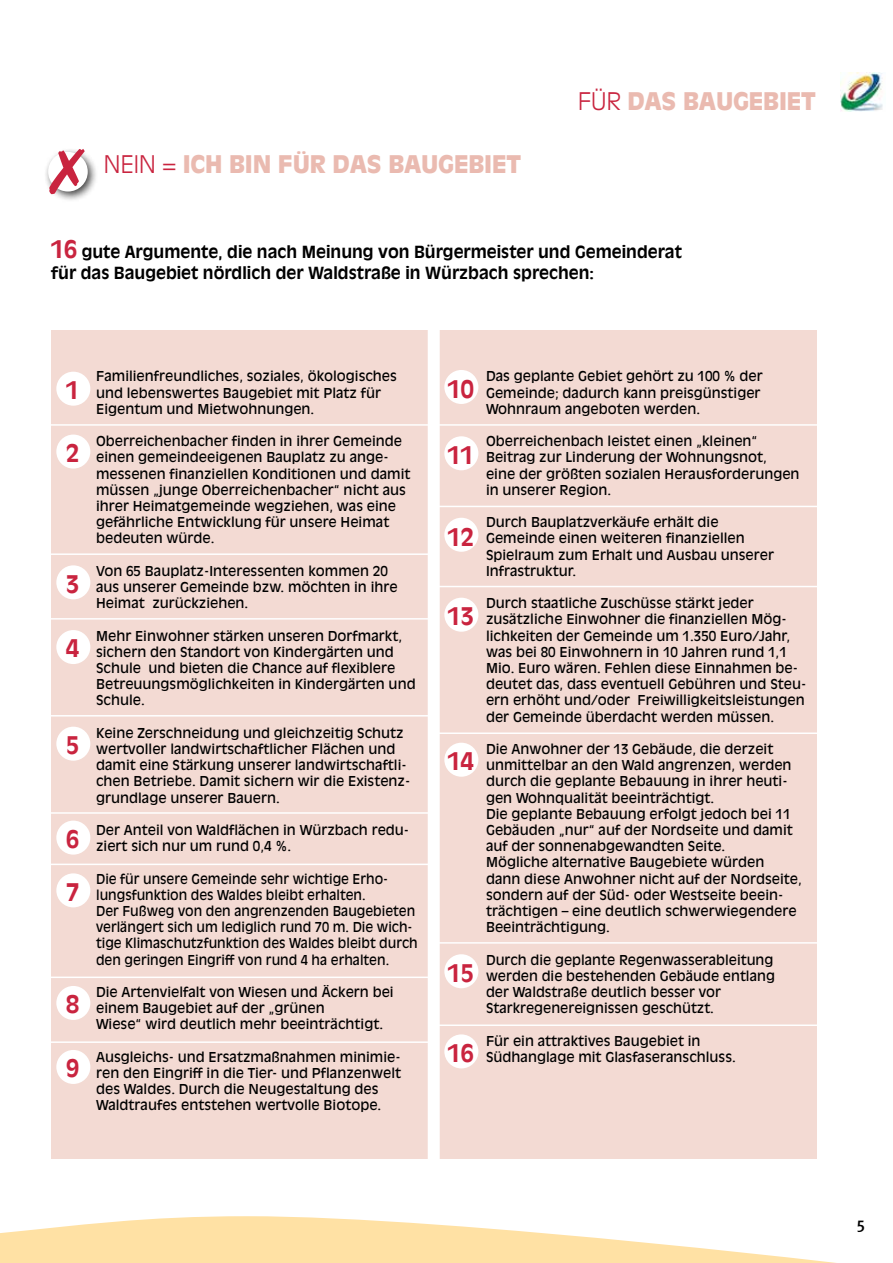
<style>
.page{position:relative;width:893px;height:1263px;background:#fff}
.page>*{position:absolute;margin:0;border:0;box-sizing:border-box;transform-origin:0 0}
.t1{font:900 24px "Antique Olive";letter-spacing:-.01em;color:#eabab0}
.t2{font:700 24px/52.8px "Antique Olive";color:#c9243f}
.t3{font:700 16.5px/21px "Antique Olive";color:#000}
.t4{font:500 16.5px "Meta Plus";color:#000}
.t5{font:13.5px/16.2px "Antique Olive";color:#000}
.t6{font:13.5px/16.2px "Antique Olive";color:#000;scale:.95 1}
.s1{font-weight:300;color:#c9243f}
.s2{font-size:24px;color:#c9243f}
</style>
<div class="page">
<div style="left:51px;top:330px;width:765px;height:828px;background:#f3dad3"></div>
<svg style="left:0;top:1125px;width:836px;height:138px"></svg>
<svg style="left:840px;top:72px;width:40px;height:40px"></svg>
<img style="left:840px;top:73px;width:43px;height:38px">
<hr style="left:36px;top:424px;width:401px;height:2px;background:#fff">
<hr style="left:434px;top:506px;width:395px;height:1px;background:#fff">
<hr style="left:44px;top:553px;width:393px;height:2px;background:#fff">
<hr style="left:434px;top:586px;width:394px;height:1px;background:#fff">
<hr style="left:41px;top:1041px;width:394px;height:2px;background:#fff">
<hr style="left:435px;top:942px;width:394px;height:2px;background:#fff">
<hr style="left:436px;top:1024px;width:393px;height:2px;background:#fff">
<hr style="left:34px;top:618px;width:401px;height:2px;background:#fff">
<hr style="left:43px;top:715px;width:395px;height:1px;background:#fff">
<hr style="left:435px;top:732px;width:394px;height:2px;background:#fff">
<hr style="left:44px;top:812px;width:390px;height:2px;background:#fff">
<hr style="left:41px;top:864px;width:394px;height:1px;background:#fff">
<hr style="left:43px;top:976px;width:391px;height:2px;background:#fff">
<div style="left:43px;top:147px;width:56px;height:55px;background:#000;opacity:.75"></div>
<svg style="left:48px;top:152px;width:40px;height:40px"></svg>
<div style="left:428px;top:311px;width:12px;height:858px;background:#fff"></div>
<hr style="left:434px;top:424px;width:395px;height:2px;background:#fff">
<div style="left:56px;top:372px;width:34px;height:34px;background:#fff;border-radius:50%"></div>
<div style="left:56px;top:435px;width:34px;height:34px;background:#fff;border-radius:50%"></div>
<div style="left:56px;top:565px;width:34px;height:34px;background:#fff;border-radius:50%"></div>
<div style="left:56px;top:630px;width:34px;height:34px;background:#fff;border-radius:50%"></div>
<div style="left:56px;top:727px;width:34px;height:34px;background:#fff;border-radius:50%"></div>
<div style="left:56px;top:821px;width:34px;height:34px;background:#fff;border-radius:50%"></div>
<div style="left:56px;top:873px;width:34px;height:34px;background:#fff;border-radius:50%"></div>
<div style="left:56px;top:986px;width:34px;height:34px;background:#fff;border-radius:50%"></div>
<div style="left:56px;top:1050px;width:34px;height:34px;background:#fff;border-radius:50%"></div>
<div style="left:444px;top:370px;width:34px;height:34px;background:#fff;border-radius:50%"></div>
<div style="left:444px;top:436px;width:34px;height:34px;background:#fff;border-radius:50%"></div>
<div style="left:444px;top:518px;width:34px;height:34px;background:#fff;border-radius:50%"></div>
<div style="left:444px;top:598px;width:34px;height:34px;background:#fff;border-radius:50%"></div>
<div style="left:444px;top:743px;width:34px;height:34px;background:#fff;border-radius:50%"></div>
<div style="left:444px;top:954px;width:34px;height:34px;background:#fff;border-radius:50%"></div>
<div style="left:444px;top:1034px;width:34px;height:34px;background:#fff;border-radius:50%"></div>
<svg style="left:49px;top:148px;width:36px;height:46px"></svg>
<h1 class="t1" style="left:103px;top:150px;width:419px"><span class="s1">NEIN =</span> ICH BIN FÜR DAS BAUGEBIET</h1>
<h1 class="t1" style="left:578px;top:87px;width:240px"><span class="s1">FÜR</span> DAS BAUGEBIET</h1>
<p class="t3" style="left:51px;top:241px;width:632px"><span class="s2">16</span> gute Argumente, die nach Meinung von Bürgermeister und Gemeinderat für das Baugebiet nördlich der Waldstraße in Würzbach sprechen:</p>
<h1 class="t2" style="left:66px;top:362px;width:15px">1</h1>
<h1 class="t2" style="left:66px;top:425px;width:15px">2</h1>
<h1 class="t2" style="left:66px;top:556px;width:15px">3</h1>
<h1 class="t2" style="left:66px;top:621px;width:15px">4</h1>
<h1 class="t2" style="left:66px;top:717px;width:15px">5</h1>
<h1 class="t2" style="left:66px;top:811px;width:15px">6<br>7</h1>
<h1 class="t2" style="left:66px;top:977px;width:15px">8</h1>
<h1 class="t2" style="left:66px;top:1041px;width:15px">9</h1>
<p class="t5" style="left:96px;top:368px;width:302px">Familienfreundliches, soziales, ökologisches und lebenswertes Baugebiet mit Platz für<br>Eigentum und Mietwohnungen.</p>
<p class="t5" style="left:96px;top:433px;width:316px">Oberreichenbacher finden in ihrer Gemeinde einen gemeindeeigenen Bauplatz zu ange&shy;messenen finanziellen Konditionen und damit müssen „junge Oberreichenbacher“ nicht aus ihrer Heimatgemeinde wegziehen, was eine gefährliche Entwicklung für unsere Heimat bedeuten würde.</p>
<p class="t5" style="left:96px;top:562px;width:303px">Von 65 Bauplatz-Interessenten kommen 20 aus unserer Gemeinde bzw. möchten in ihre<br>Heimat zurückziehen.</p>
<p class="t5" style="left:96px;top:627px;width:321px">Mehr Einwohner stärken unseren Dorfmarkt, sichern den Standort von Kindergärten und Schule und bieten die Chance auf flexiblere Betreuungsmöglichkeiten in Kindergärten und Schule.</p>
<p class="t5" style="left:96px;top:724px;width:316px">Keine Zerschneidung und gleichzeitig Schutz wertvoller landwirtschaftlicher Flächen und damit eine Stärkung unserer landwirtschaftli&shy;chen Betriebe. Damit sichern wir die Existenz&shy;grundlage unserer Bauern.</p>
<p class="t5" style="left:96px;top:821px;width:315px">Der Anteil von Waldflächen in Würzbach redu&shy;ziert sich nur um rund 0,4 %.</p>
<p class="t6" style="left:96px;top:870px;width:340px">Die für unsere Gemeinde sehr wichtige Erho&shy;lungsfunktion des Waldes bleibt erhalten.<br>Der Fußweg von den angrenzenden Baugebieten verlängert sich um lediglich rund 70 m. Die wich&shy;tige Klimaschutzfunktion des Waldes bleibt durch den geringen Eingriff von rund 4 ha erhalten.</p>
<p class="t5" style="left:96px;top:983px;width:299px">Die Artenvielfalt von Wiesen und Äckern bei einem Baugebiet auf der „grünen<br>Wiese“ wird deutlich mehr beeinträchtigt.</p>
<p class="t5" style="left:96px;top:1048px;width:307px">Ausgleichs- und Ersatzmaßnahmen minimie&shy;ren den Eingriff in die Tier- und Pflanzenwelt des Waldes. Durch die Neugestaltung des Waldtraufes entstehen wertvolle Biotope.</p>
<h1 class="t2" style="left:448px;top:361px;width:28px">10</h1>
<h1 class="t2" style="left:448px;top:428px;width:28px">11</h1>
<h1 class="t2" style="left:448px;top:509px;width:28px">12</h1>
<h1 class="t2" style="left:448px;top:589px;width:28px">13</h1>
<h1 class="t2" style="left:448px;top:734px;width:28px">14</h1>
<h1 class="t2" style="left:448px;top:946px;width:28px">15</h1>
<h1 class="t2" style="left:448px;top:1026px;width:28px">16</h1>
<p class="t5" style="left:486px;top:368px;width:278px">Das geplante Gebiet gehört zu 100 % der<br>Gemeinde; dadurch kann preisgünstiger<br>Wohnraum angeboten werden.</p>
<p class="t5" style="left:486px;top:433px;width:315px">Oberreichenbach leistet einen „kleinen“ Beitrag zur Linderung der Wohnungsnot,<br>eine der größten sozialen Herausforderungen in unserer Region.</p>
<p class="t5" style="left:486px;top:514px;width:290px">Durch Bauplatzverkäufe erhält die<br>Gemeinde einen weiteren finanziellen<br>Spielraum zum Erhalt und Ausbau unserer<br>Infrastruktur.</p>
<p class="t5" style="left:486px;top:595px;width:322px">Durch staatliche Zuschüsse stärkt jeder zusätzliche Einwohner die finanziellen Mög&shy;lichkeiten der Gemeinde um 1.350 Euro/Jahr, was bei 80 Einwohnern in 10 Jahren rund 1,1<br>Mio. Euro wären. Fehlen diese Einnahmen be&shy;deutet das, dass eventuell Gebühren und Steu&shy;ern erhöht und/oder Freiwilligkeitsleistungen der Gemeinde überdacht werden müssen.</p>
<p class="t5" style="left:486px;top:740px;width:317px">Die Anwohner der 13 Gebäude, die derzeit unmittelbar an den Wald angrenzen, werden durch die geplante Bebauung in ihrer heuti&shy;gen Wohnqualität beeinträchtigt.<br>Die geplante Bebauung erfolgt jedoch bei 11<br>Gebäuden „nur“ auf der Nordseite und damit auf der sonnenabgewandten Seite.<br>Mögliche alternative Baugebiete würden dann diese Anwohner nicht auf der Nordseite, sondern auf der Süd- oder Westseite beein&shy;trächtigen – eine deutlich schwerwiegendere Beeinträchtigung.</p>
<p class="t5" style="left:486px;top:951px;width:290px">Durch die geplante Regenwasserableitung werden die bestehenden Gebäude entlang der Waldstraße deutlich besser vor Starkregenereignissen geschützt.</p>
<p class="t5" style="left:486px;top:1032px;width:251px">Für ein attraktives Baugebiet in<br>Südhanglage mit Glasfaseranschluss.</p>
<p class="t4" style="left:857px;top:1214px;width:10px">5</p>
</div>
